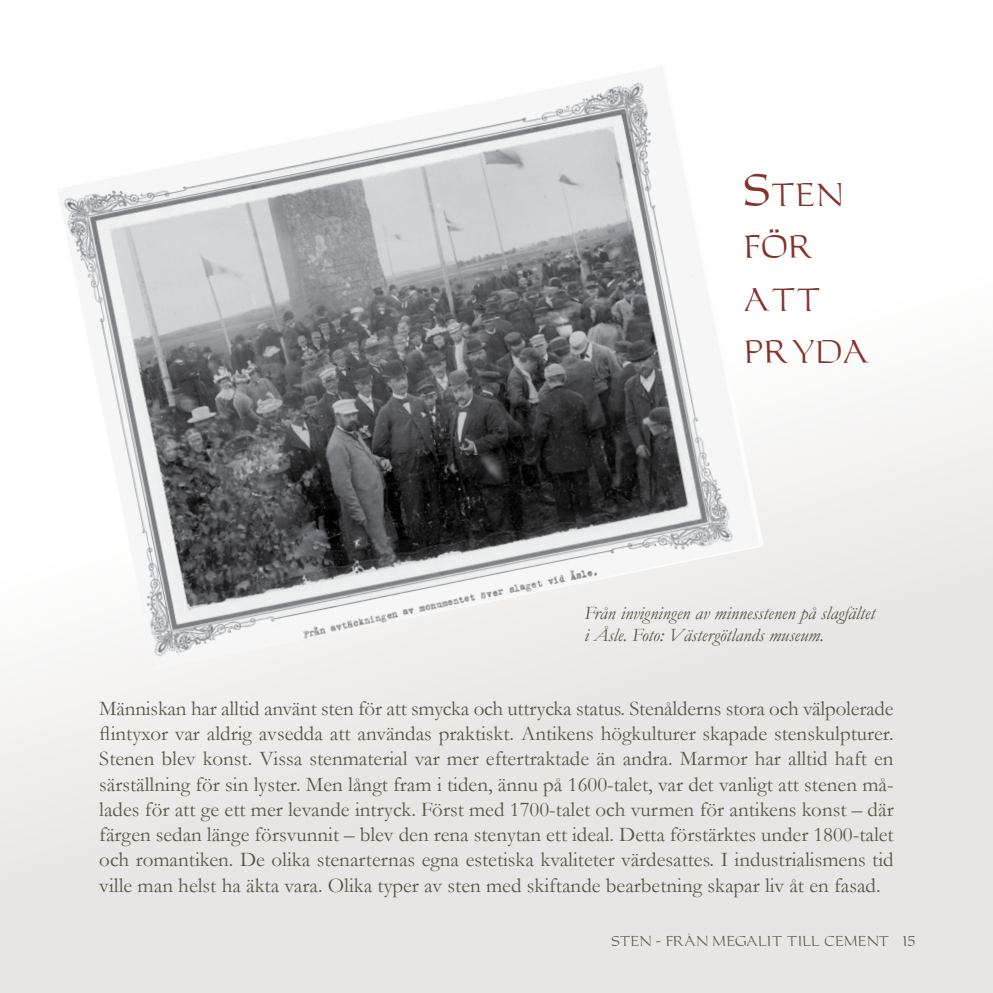
<style>
.page{position:relative;width:993px;height:993px;background:#fff}
.page>*{position:absolute;margin:0;border:0;box-sizing:border-box;transform-origin:0 0}
.t1{font:42px/52.5px "Capitalis Quadrat";color:#85332d}
.t2{font:21px/25.2px "Garamond";color:#585747;text-align:justify}
.t3{font:italic 18.9px/21.3px "Garamond";color:#585747}
.t4{font:13.12px "Capitalis Quadrat";color:#585747}
</style>
<div class="page">
<div style="left:0;top:0;width:992px;height:992px;background:linear-gradient(to bottom,#fff,#e4e2e0)"></div>
<img style="left:57px;top:65px;width:706px;height:604px">
<h1 class="t1" style="left:743px;top:165px;width:128px">Sten för att pryda</h1>
<p class="t3" style="left:584px;top:602px;width:292px">Från invigningen av minnesstenen på slagfältet i Åsle. Foto: Västergötlands museum.</p>
<p class="t2" style="left:99px;top:695px;width:795px">Människan har alltid använt sten för att smycka och uttrycka status. Stenålderns stora och välpolerade flintyxor var aldrig avsedda att användas praktiskt. Antikens högkulturer skapade stenskulpturer.<br>Stenen blev konst. Vissa stenmaterial var mer eftertraktade än andra. Marmor har alltid haft en särställning för sin lyster. Men långt fram i tiden, ännu på 1600-talet, var det vanligt att stenen må&shy;lades för att ge ett mer levande intryck. Först med 1700-talet och vurmen för antikens konst – där färgen sedan länge försvunnit – blev den rena stenytan ett ideal. Detta förstärktes under 1800-talet och romantiken. De olika stenarternas egna estetiska kvaliteter värdesattes. I industrialismens tid ville man helst ha äkta vara. Olika typer av sten med skiftande bearbetning skapar liv åt en fasad.</p>
<p class="t4" style="left:611px;top:932px;width:305px">STEN - FRÅN MEGALIT TILL CEMENT 15</p>
</div>
